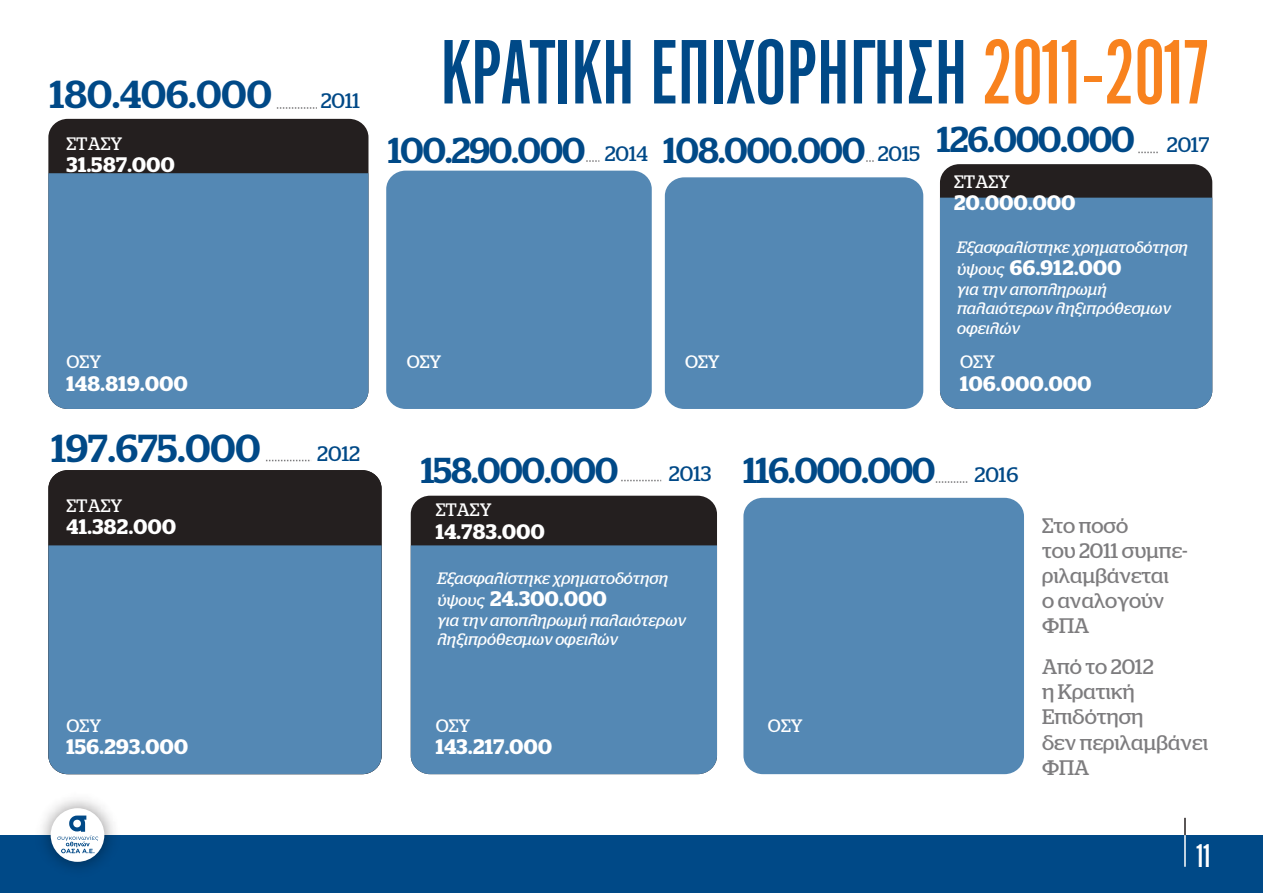
<style>
.page{position:relative;width:1263px;height:893px;background:#fff}
.page>*{position:absolute;margin:0;border:0;box-sizing:border-box;transform-origin:0 0}
.t1{font:75px "CF Blast Gothic Maxi";color:#004987}
.t2{font:500 39px "Stag LG";color:#004987}
.t3{font:500 36px "Stag LG";letter-spacing:-.025em;color:#004987}
.t4{font:27px "CF Blast Gothic Maxi";color:#fff}
.t5{font:600 21px "Stag LG";letter-spacing:.02em;color:#fff}
.t6{font:21px/25.2px "Stag LG";color:#7d7c7e}
.t7{font:21px "Stag LG";color:#004987}
.t8{font:18px "Stag LG";color:#fff}
.t9{font:italic 16.5px/19.5px "Stag LG";color:#fff}
.s1{color:#f8821e}
.s2{font-weight:400;font-style:italic;font-size:16.5px}
</style>
<div class="page">
<div style="left:0;top:835px;width:1263px;height:58px;background:#004987"></div>
<hr style="left:1184px;top:835px;width:2px;height:32px;background:#fff">
<svg style="left:1184px;top:818px;width:2px;height:17px"></svg>
<img style="left:42px;top:799px;width:72px;height:69px">
<div style="left:51px;top:808px;width:53px;height:54px;background:#fff;border-radius:50%"></div>
<svg style="left:57px;top:815px;width:41px;height:38px"></svg>
<div style="left:48px;top:119px;width:320px;height:290px;background:#241f1f;border-radius:19px"></div>
<div style="left:48px;top:173px;width:320px;height:236px;background:#5488b4"></div>
<div style="left:48px;top:470px;width:334px;height:304px;background:#241f1f;border-radius:19px"></div>
<div style="left:48px;top:545px;width:334px;height:229px;background:#5488b4"></div>
<div style="left:411px;top:496px;width:306px;height:278px;background:#241f1f;border-radius:19px"></div>
<div style="left:411px;top:545px;width:306px;height:229px;background:#5488b4"></div>
<div style="left:665px;top:177px;width:258px;height:232px;background:#5488b4;border-radius:19px"></div>
<div style="left:386px;top:171px;width:266px;height:238px;background:#5488b4;border-radius:19px"></div>
<div style="left:940px;top:164px;width:272px;height:245px;background:#241f1f;border-radius:19px"></div>
<div style="left:940px;top:198px;width:272px;height:211px;background:#5488b4"></div>
<div style="left:743px;top:498px;width:281px;height:276px;background:#5488b4;border-radius:19px"></div>
<svg style="left:277px;top:107px;width:40px;height:2px"></svg>
<svg style="left:266px;top:460px;width:44px;height:1px"></svg>
<svg style="left:621px;top:480px;width:40px;height:1px"></svg>
<svg style="left:936px;top:481px;width:32px;height:2px"></svg>
<svg style="left:1138px;top:152px;width:20px;height:1px"></svg>
<svg style="left:866px;top:160px;width:8px;height:2px"></svg>
<svg style="left:586px;top:160px;width:13px;height:2px"></svg>
<h2 class="t2" style="left:50px;top:64px;width:223px">180.406.000</h2>
<p class="t8" style="left:67px;top:130px;width:57px">ΣΤΑΣΥ</p>
<p class="t5" style="left:67px;top:149px;width:110px">31.587.000</p>
<p class="t8" style="left:67px;top:348px;width:36px">ΟΣΥ</p>
<p class="t5" style="left:67px;top:367px;width:123px">148.819.000</p>
<h2 class="t2" style="left:51px;top:419px;width:211px">197.675.000</h2>
<p class="t8" style="left:67px;top:492px;width:57px">ΣΤΑΣΥ</p>
<p class="t5" style="left:67px;top:511px;width:111px">41.382.000</p>
<p class="t8" style="left:67px;top:712px;width:36px">ΟΣΥ</p>
<p class="t5" style="left:67px;top:731px;width:123px">156.293.000</p>
<p class="t7" style="left:321px;top:85px;width:41px">2011</p>
<p class="t7" style="left:317px;top:437px;width:44px">2012</p>
<h1 class="t1" style="left:440px;top:30px;width:769px">ΚΡΑΤΙΚΗ ΕΠΙΧΟΡΗΓΗΣΗ <span class="s1">2011-2017</span></h1>
<h3 class="t3" style="left:388px;top:123px;width:199px">100.290.000</h3>
<h3 class="t3" style="left:663px;top:123px;width:203px">108.000.000</h3>
<h3 class="t3" style="left:937px;top:112px;width:199px">126.000.000</h3>
<p class="t7" style="left:605px;top:138px;width:45px">2014</p>
<p class="t7" style="left:878px;top:138px;width:44px">2015</p>
<p class="t8" style="left:954px;top:168px;width:57px">ΣΤΑΣΥ</p>
<p class="t5" style="left:954px;top:187px;width:123px">20.000.000</p>
<p class="t7" style="left:1167px;top:129px;width:44px">2017</p>
<p class="t9" style="left:957px;top:235px;width:232px">Εξασφαλίστηκε χρηματοδότηση</p>
<p class="t5" style="left:957px;top:252px;width:166px"><span class="s2">ύψους</span> 66.912.000</p>
<p class="t9" style="left:957px;top:277px;width:215px">για την αποπληρωμή παλαιότερων ληξιπρόθεσμων οφειλών</p>
<p class="t8" style="left:407px;top:348px;width:36px">ΟΣΥ</p>
<p class="t8" style="left:685px;top:348px;width:36px">ΟΣΥ</p>
<p class="t8" style="left:960px;top:348px;width:36px">ΟΣΥ</p>
<p class="t5" style="left:960px;top:367px;width:133px">106.000.000</p>
<h3 class="t3" style="left:421px;top:443px;width:198px">158.000.000</h3>
<h3 class="t3" style="left:743px;top:443px;width:193px">116.000.000</h3>
<p class="t7" style="left:669px;top:457px;width:44px">2013</p>
<p class="t8" style="left:436px;top:496px;width:57px">ΣΤΑΣΥ</p>
<p class="t5" style="left:436px;top:515px;width:111px">14.783.000</p>
<p class="t9" style="left:437px;top:567px;width:232px">Εξασφαλίστηκε χρηματοδότηση</p>
<p class="t5" style="left:437px;top:583px;width:171px"><span class="s2">ύψους</span> 24.300.000</p>
<p class="t9" style="left:437px;top:609px;width:250px">για την αποπληρωμή παλαιότερων ληξιπρόθεσμων οφειλών</p>
<p class="t8" style="left:436px;top:712px;width:36px">ΟΣΥ</p>
<p class="t5" style="left:436px;top:731px;width:118px">143.217.000</p>
<p class="t8" style="left:768px;top:712px;width:36px">ΟΣΥ</p>
<p class="t7" style="left:974px;top:459px;width:45px">2016</p>
<p class="t6" style="left:1042px;top:511px;width:147px">Στο ποσό<br>του 2011 συμπε&shy;ριλαμβάνεται<br>ο αναλογούν<br>ΦΠΑ</p>
<p class="t6" style="left:1042px;top:652px;width:168px">Από το 2012<br>η Κρατική<br>Επιδότηση<br>δεν περιλαμβάνει<br>ΦΠΑ</p>
<h3 class="t4" style="left:1197px;top:840px;width:15px">11</h3>
</div>
